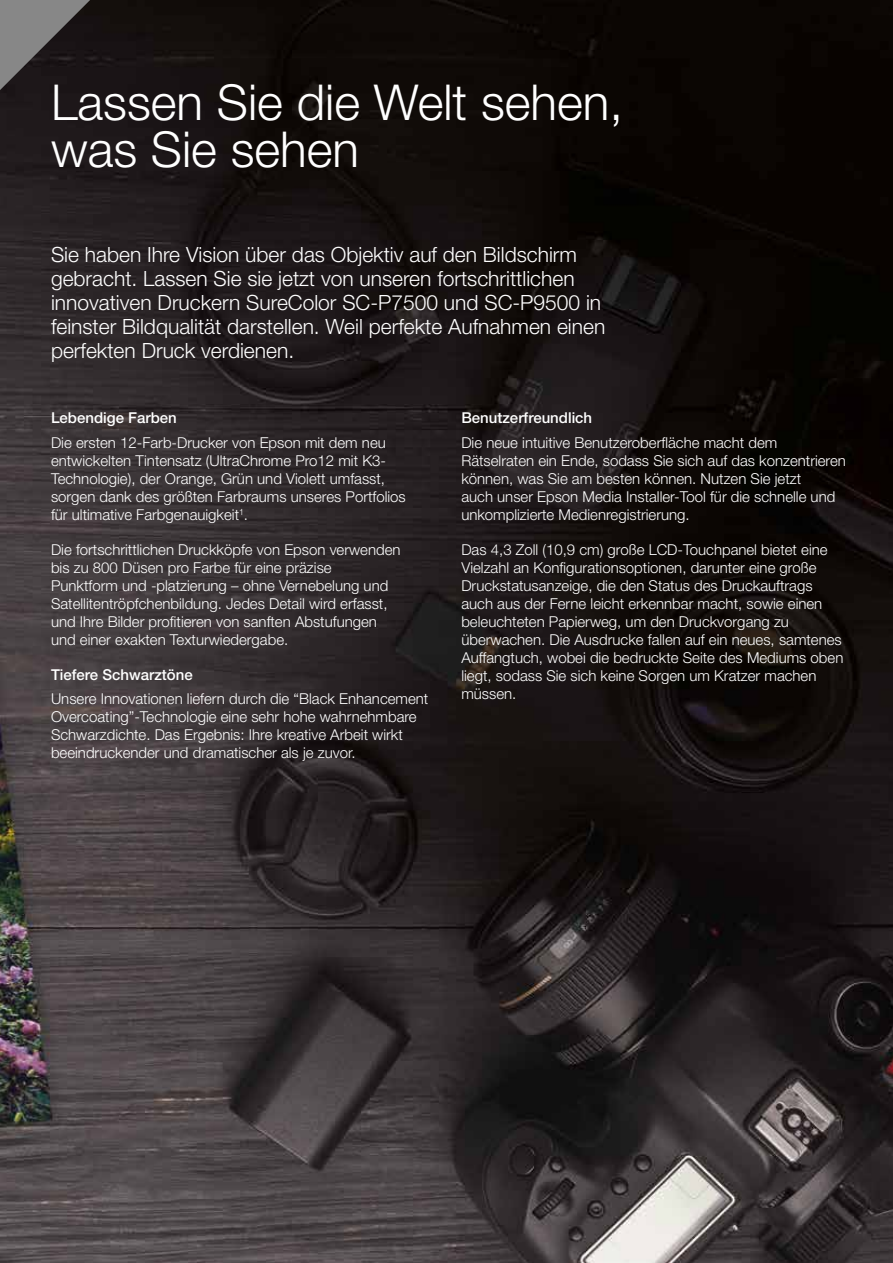
<style>
.page{position:relative;width:893px;height:1263px;background:#fff}
.page>*{position:absolute;margin:0;border:0;box-sizing:border-box;transform-origin:0 0}
.t1{font:300 49.5px/46.5px "Helvetica Neue LT Pro";color:#fff}
.t2{font:300 21px/24px "Helvetica Neue LT Pro";color:#fff}
.t3{font:300 15px/18px "Helvetica Neue LT Pro";color:#fff}
.t4{font:500 15px "Helvetica Neue LT Pro";color:#fff}
</style>
<div class="page">
<img style="left:0;top:0;width:893px;height:1263px">
<svg style="left:0;top:0;width:90px;height:90px;background:#514e4f"></svg>
<h1 class="t1" style="left:51px;top:78px;width:574px">Lassen Sie die Welt sehen, was Sie sehen</h1>
<p class="t2" style="left:51px;top:242px;width:556px">Sie haben Ihre Vision über das Objektiv auf den Bildschirm gebracht. Lassen Sie sie jetzt von unseren fortschrittlichen innovativen Druckern SureColor SC-P7500 und SC-P9500 in feinster Bildqualität darstellen. Weil perfekte Aufnahmen einen perfekten Druck verdienen.</p>
<p class="t4" style="left:51px;top:409px;width:127px">Lebendige Farben</p>
<p class="t3" style="left:51px;top:433px;width:356px">Die ersten 12-Farb-Drucker von Epson mit dem neu entwickelten Tintensatz (UltraChrome Pro12 mit K3- Technologie), der Orange, Grün und Violett umfasst, sorgen dank des größten Farbraums unseres Portfolios für ultimative Farbgenauigkeit<sup>1</sup>.</p>
<p class="t3" style="left:51px;top:540px;width:351px">Die fortschrittlichen Druckköpfe von Epson verwenden bis zu 800 Düsen pro Farbe für eine präzise Punktform und -platzierung – ohne Vernebelung und Satellitentröpfchenbildung. Jedes Detail wird erfasst, und Ihre Bilder profitieren von sanften Abstufungen und einer exakten Texturwiedergabe.</p>
<p class="t4" style="left:51px;top:665px;width:143px">Tiefere Schwarztöne</p>
<p class="t3" style="left:51px;top:689px;width:379px">Unsere Innovationen liefern durch die “Black Enhancement Overcoating”-Technologie eine sehr hohe wahrnehmbare Schwarzdichte. Das Ergebnis: Ihre kreative Arbeit wirkt beeindruckender und dramatischer als je zuvor.</p>
<p class="t4" style="left:461px;top:409px;width:132px">Benutzerfreundlich</p>
<p class="t3" style="left:461px;top:433px;width:386px">Die neue intuitive Benutzeroberfläche macht dem Rätselraten ein Ende, sodass Sie sich auf das konzentrieren können, was Sie am besten können. Nutzen Sie jetzt<br>auch unser Epson Media Installer-Tool für die schnelle und unkomplizierte Medienregistrierung.</p>
<p class="t3" style="left:461px;top:540px;width:384px">Das 4,3 Zoll (10,9 cm) große LCD-Touchpanel bietet eine Vielzahl an Konfigurationsoptionen, darunter eine große Druckstatusanzeige, die den Status des Druckauftrags auch aus der Ferne leicht erkennbar macht, sowie einen beleuchteten Papierweg, um den Druckvorgang zu überwachen. Die Ausdrucke fallen auf ein neues, samtenes Auffangtuch, wobei die bedruckte Seite des Mediums oben liegt, sodass Sie sich keine Sorgen um Kratzer machen müssen.</p>
</div>
